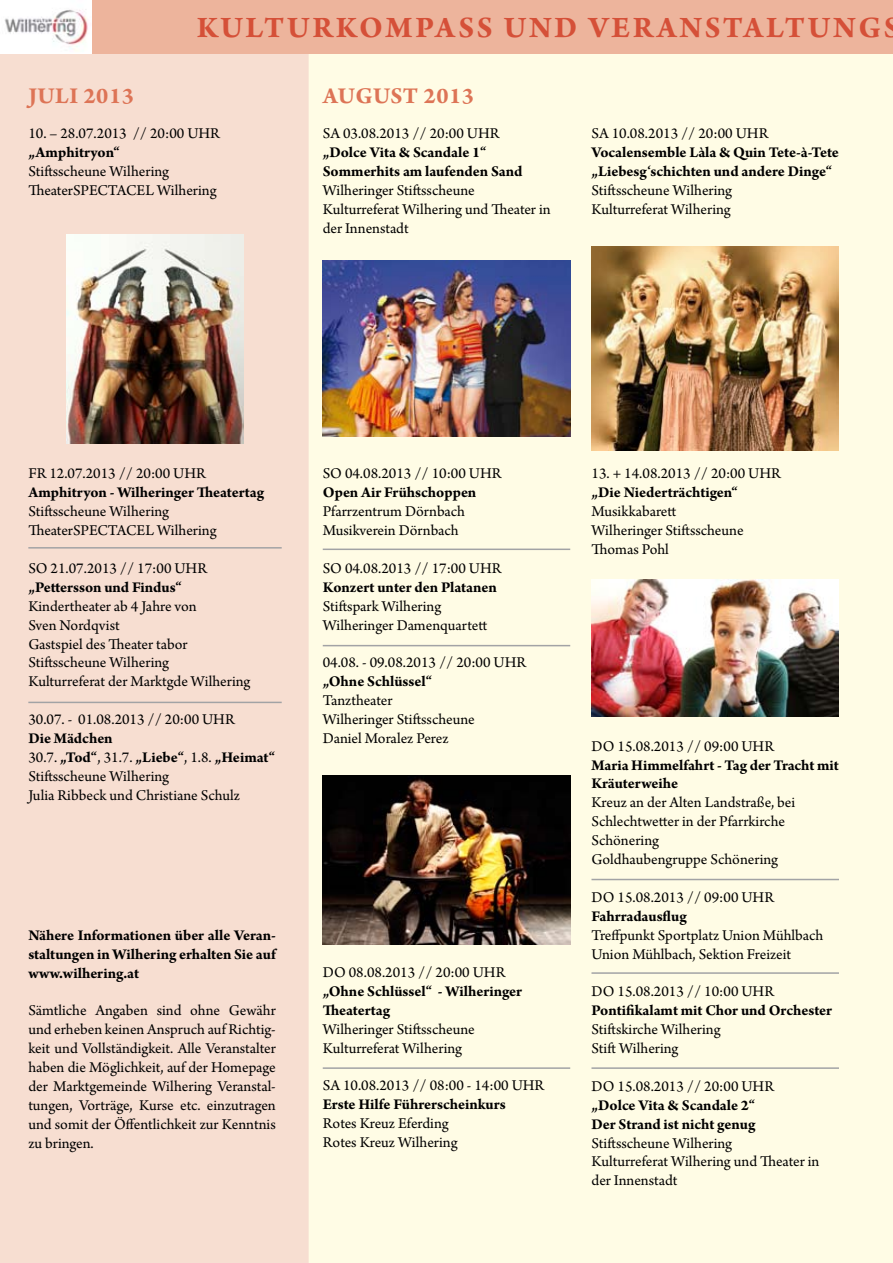
<style>
.page{position:relative;width:893px;height:1263px;background:#fff}
.page>*{position:absolute;margin:0;border:0;box-sizing:border-box;transform-origin:0 0}
.t1{font:700 31.5px "Arno Pro";letter-spacing:.09em;color:#d55038}
.t2{font:700 24px "Arno Pro";letter-spacing:.025em;color:#dd7456}
.t3{font:15.75px/18.9px "Arno Pro";color:#000}
.t4{font:700 15.75px/18.9px "Arno Pro";letter-spacing:-.005em;color:#000}
.s1{font-weight:700}
</style>
<div class="page">
<img style="left:4px;top:9px;width:84px;height:42px">
<div style="left:0;top:54px;width:309px;height:1209px;background:#f7ded1"></div>
<div style="left:309px;top:54px;width:584px;height:1209px;background:#fffce5"></div>
<hr style="left:323px;top:549px;width:247px;height:1px;background:#a2a3a5">
<hr style="left:323px;top:645px;width:247px;height:1px;background:#a2a3a5">
<hr style="left:323px;top:1067px;width:247px;height:2px;background:#a2a3a5">
<hr style="left:28px;top:547px;width:254px;height:2px;background:#a2a3a5">
<hr style="left:28px;top:702px;width:254px;height:1px;background:#a2a3a5">
<hr style="left:591px;top:879px;width:248px;height:1px;background:#a2a3a5">
<hr style="left:591px;top:972px;width:248px;height:2px;background:#a2a3a5">
<hr style="left:591px;top:1067px;width:248px;height:2px;background:#a2a3a5">
<div style="left:92px;top:0;width:801px;height:54px;background:#edb49c"></div>
<img style="left:67px;top:235px;width:176px;height:208px">
<img style="left:323px;top:261px;width:247px;height:175px">
<img style="left:323px;top:775px;width:247px;height:169px">
<img style="left:591px;top:247px;width:248px;height:203px">
<img style="left:591px;top:579px;width:248px;height:137px">
<h1 class="t1" style="left:197px;top:10px;width:704px">KULTURKOMPASS UND VERANSTALTUNGS</h1>
<h2 class="t2" style="left:28px;top:82px;width:107px">JULI 2013</h2>
<h2 class="t2" style="left:323px;top:82px;width:153px">AUGUST 2013</h2>
<p class="t3" style="left:28px;top:125px;width:193px">10. – 28.07.2013 // 20:00 UHR</p>
<p class="t4" style="left:28px;top:144px;width:93px">„Amphitryon“</p>
<p class="t3" style="left:28px;top:163px;width:190px">Stiftsscheune Wilhering<br>TheaterSPECTACEL Wilhering</p>
<p class="t3" style="left:323px;top:125px;width:178px">SA 03.08.2013 // 20:00 UHR</p>
<p class="t4" style="left:323px;top:144px;width:201px">„Dolce Vita &amp; Scandale 1“<br>Sommerhits am laufenden Sand</p>
<p class="t3" style="left:323px;top:182px;width:229px">Wilheringer Stiftsscheune<br>Kulturreferat Wilhering und Theater in der Innenstadt</p>
<p class="t3" style="left:591px;top:125px;width:178px">SA 10.08.2013 // 20:00 UHR</p>
<p class="t4" style="left:591px;top:144px;width:249px">Vocalensemble Làla &amp; Quin Tete-à-Tete „Liebesg‘schichten und andere Dinge“</p>
<p class="t3" style="left:591px;top:182px;width:142px">Stiftsscheune Wilhering<br>Kulturreferat Wilhering</p>
<p class="t3" style="left:28px;top:465px;width:179px">FR 12.07.2013 // 20:00 UHR</p>
<p class="t4" style="left:28px;top:484px;width:237px">Amphitryon - Wilheringer Theatertag</p>
<p class="t3" style="left:28px;top:503px;width:190px">Stiftsscheune Wilhering<br>TheaterSPECTACEL Wilhering</p>
<p class="t3" style="left:28px;top:560px;width:180px">SO 21.07.2013 // 17:00 UHR</p>
<p class="t4" style="left:28px;top:578px;width:155px">„Pettersson und Findus“</p>
<p class="t3" style="left:28px;top:597px;width:224px">Kindertheater ab 4 Jahre von<br>Sven Nordqvist<br>Gastspiel des Theater tabor<br>Stiftsscheune Wilhering<br>Kulturreferat der Marktgde Wilhering</p>
<p class="t3" style="left:28px;top:711px;width:208px">30.07. - 01.08.2013 // 20:00 UHR</p>
<p class="t3" style="left:28px;top:730px;width:249px"><span class="s1">Die Mädchen<br></span>30.7. <span class="s1">„Tod“</span>, 31.7. <span class="s1">„Liebe“</span>, 1.8. <span class="s1">„Heimat“<br></span>Stiftsscheune Wilhering<br>Julia Ribbeck und Christiane Schulz</p>
<p class="t3" style="left:323px;top:465px;width:180px">SO 04.08.2013 // 10:00 UHR</p>
<p class="t4" style="left:323px;top:484px;width:155px">Open Air Frühschoppen</p>
<p class="t3" style="left:323px;top:503px;width:144px">Pfarrzentrum Dörnbach<br>Musikverein Dörnbach</p>
<p class="t3" style="left:323px;top:560px;width:180px">SO 04.08.2013 // 17:00 UHR</p>
<p class="t4" style="left:323px;top:578px;width:176px">Konzert unter den Platanen</p>
<p class="t3" style="left:323px;top:597px;width:166px">Stiftspark Wilhering<br>Wilheringer Damenquartett</p>
<p class="t3" style="left:323px;top:654px;width:205px">04.08. - 09.08.2013 // 20:00 UHR</p>
<p class="t4" style="left:323px;top:673px;width:111px">„Ohne Schlüssel“</p>
<p class="t3" style="left:323px;top:692px;width:154px">Tanztheater<br>Wilheringer Stiftsscheune<br>Daniel Moralez Perez</p>
<p class="t4" style="left:28px;top:926px;width:249px;text-align:justify">Nähere Informationen über alle Veran&shy;staltungen in Wilhering erhalten Sie auf www.wilhering.at</p>
<p class="t3" style="left:28px;top:1002px;width:249px;text-align:justify">Sämtliche Angaben sind ohne Gewähr und erheben keinen Anspruch auf Richtig&shy;keit und Vollständigkeit. Alle Veranstalter haben die Möglichkeit, auf der Homepage der Marktgemeinde Wilhering Veranstal&shy;tungen, Vorträge, Kurse etc. einzutragen und somit der Öffentlichkeit zur Kenntnis zu bringen.</p>
<p class="t3" style="left:323px;top:964px;width:184px">DO 08.08.2013 // 20:00 UHR</p>
<p class="t4" style="left:323px;top:982px;width:201px">„Ohne Schlüssel“ - Wilheringer<br>Theatertag</p>
<p class="t3" style="left:323px;top:1020px;width:154px">Wilheringer Stiftsscheune<br>Kulturreferat Wilhering</p>
<p class="t3" style="left:323px;top:1077px;width:223px">SA 10.08.2013 // 08:00 - 14:00 UHR</p>
<p class="t4" style="left:323px;top:1096px;width:184px">Erste Hilfe Führerscheinkurs</p>
<p class="t3" style="left:323px;top:1115px;width:136px">Rotes Kreuz Eferding<br>Rotes Kreuz Wilhering</p>
<p class="t3" style="left:591px;top:465px;width:191px">13. + 14.08.2013 // 20:00 UHR</p>
<p class="t4" style="left:591px;top:484px;width:148px">„Die Niederträchtigen“</p>
<p class="t3" style="left:591px;top:502px;width:154px">Musikkabarett<br>Wilheringer Stiftsscheune<br>Thomas Pohl</p>
<p class="t3" style="left:591px;top:737px;width:184px">DO 15.08.2013 // 09:00 UHR</p>
<p class="t4" style="left:591px;top:756px;width:249px">Maria Himmelfahrt - Tag der Tracht mit<br>Kräuterweihe</p>
<p class="t3" style="left:591px;top:794px;width:205px">Kreuz an der Alten Landstraße, bei<br>Schlechtwetter in der Pfarrkirche<br>Schönering<br>Goldhaubengruppe Schönering</p>
<p class="t3" style="left:591px;top:888px;width:184px">DO 15.08.2013 // 09:00 UHR</p>
<p class="t4" style="left:591px;top:907px;width:97px">Fahrradausflug</p>
<p class="t3" style="left:591px;top:926px;width:233px">Treffpunkt Sportplatz Union Mühlbach<br>Union Mühlbach, Sektion Freizeit</p>
<p class="t3" style="left:591px;top:983px;width:184px">DO 15.08.2013 // 10:00 UHR</p>
<p class="t4" style="left:591px;top:1002px;width:242px">Pontifikalamt mit Chor und Orchester</p>
<p class="t3" style="left:591px;top:1021px;width:131px">Stiftskirche Wilhering<br>Stift Wilhering</p>
<p class="t3" style="left:591px;top:1077px;width:184px">DO 15.08.2013 // 20:00 UHR</p>
<p class="t4" style="left:591px;top:1096px;width:166px">„Dolce Vita &amp; Scandale 2“<br>Der Strand ist nicht genug</p>
<p class="t3" style="left:591px;top:1134px;width:229px">Stiftsscheune Wilhering<br>Kulturreferat Wilhering und Theater in der Innenstadt</p>
</div>
